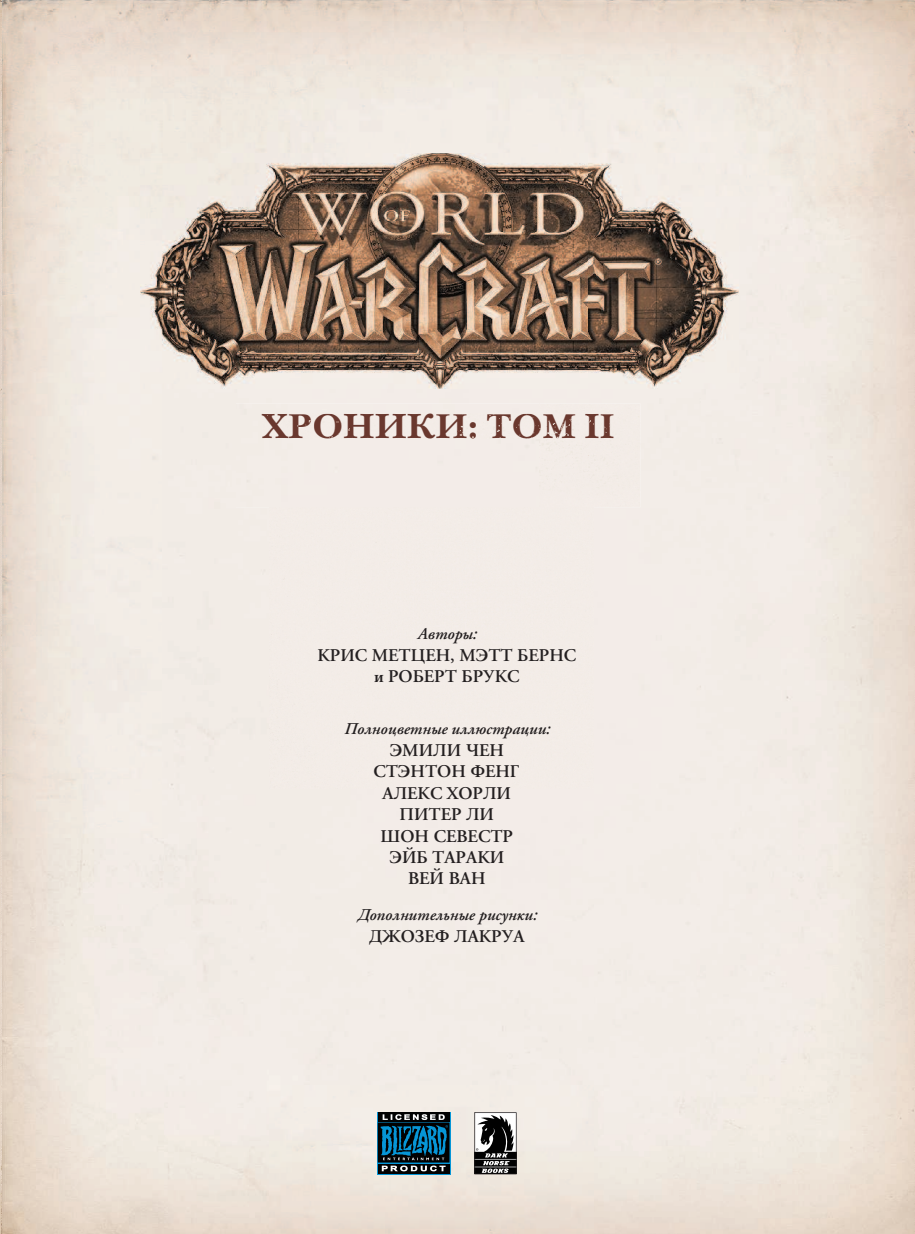
<style>
.page{position:relative;width:915px;height:1234px;background:#fff}
.page>*{position:absolute;margin:0;border:0;box-sizing:border-box;transform-origin:0 0}
.t1{font:700 36px "New Baskerville ITC";color:#6a382e}
.t2{font:600 17.85px/21.5px "APC Garamond";color:#231f20;text-align:center}
.t3{font:italic 600 16.5px "APC Garamond";color:#231f20}
.s1{color:#815045}
</style>
<div class="page">
<img style="left:270px;top:507px;width:322px;height:726px">
<svg style="left:0;top:0;width:3px;height:1234px;background:#decfc1"></svg>
<svg style="left:474px;top:1111px;width:42px;height:62px"></svg>
<svg style="left:377px;top:1111px;width:73px;height:63px"></svg>
<svg style="left:377px;top:1112px;width:72px;height:61px"></svg>
<svg style="left:377px;top:1113px;width:72px;height:58px;background:#18455a"></svg>
<img style="left:140px;top:153px;width:597px;height:235px">
<div style="left:236px;top:403px;width:404px;height:104px;background:#f3ece8"></div>
<div style="left:262px;top:414px;width:351px;height:25px;background:#f3ece7"></div>
<h1 class="t1" style="left:262px;top:406px;width:354px">ХРОНИКИ: Т<span class="s1">О</span>М II</h1>
<p class="t3" style="left:417px;top:627px;width:61px">Авторы:</p>
<p class="t2" style="left:317px;top:644px;width:260px">КРИС МЕТЦЕН, МЭТТ БЕРНС и РОБЕРТ БРУКС</p>
<p class="t3" style="left:344px;top:722px;width:207px">Полноцветные иллюстрации:</p>
<p class="t2" style="left:373px;top:739px;width:148px">ЭМИЛИ ЧЕН<br>СТЭНТОН ФЕНГ<br>АЛЕКС ХОРЛИ<br>ПИТЕР ЛИ<br>ШОН СЕВЕСТР<br>ЭЙБ ТАРАКИ<br>ВЕЙ ВАН</p>
<p class="t3" style="left:357px;top:908px;width:181px">Дополнительные рисунки:</p>
<p class="t2" style="left:369px;top:925px;width:157px">ДЖОЗЕФ ЛАКРУА</p>
</div>
